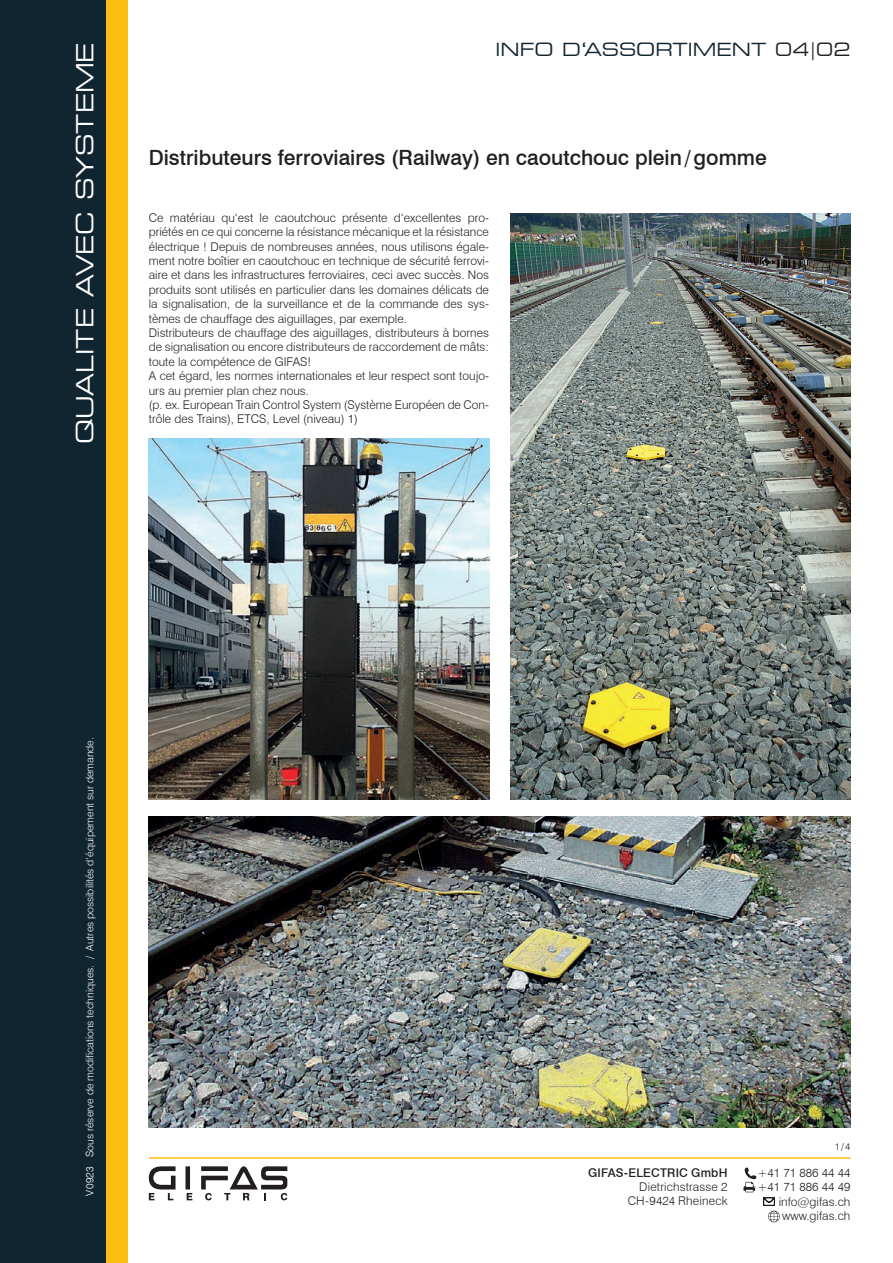
<style>
.page{position:relative;width:893px;height:1263px;background:#fff}
.page>*{position:absolute;margin:0;border:0;box-sizing:border-box;transform-origin:0 0}
.t1{font:expanded 23.55px "Square 721 BT";color:#fff}
.t2{font:500 21px "Swiss 721 BT";color:#231f20}
.t3{font:expanded 18px "Square 721 BT";color:#112530}
.t4{font:300 12px/14.4px "Swiss 721 BT";color:#231f20;text-align:right}
.t5{font:500 12px "Swiss 721 BT";letter-spacing:.015em;color:#231f20}
.t6{font:300 10.5px "Swiss 721 BT";color:#fff}
.t7{font:300 9.75px "Swiss 721 BT";color:#231f20}
.s1{color:#231f20}
</style>
<div class="page">
<div style="left:0;top:0;width:106px;height:1263px;background:#112530"></div>
<div style="left:106px;top:0;width:22px;height:1263px;background:#fdbe12"></div>
<div style="left:185px;top:1166px;width:5px;height:23px;background:#231f20"></div>
<svg style="left:149px;top:1166px;width:27px;height:34px"></svg>
<svg style="left:187px;top:1193px;width:5px;height:7px"></svg>
<svg style="left:201px;top:1166px;width:86px;height:34px"></svg>
<hr style="left:149px;top:1157px;width:701px;height:2px;background:#fdbe12">
<img style="left:510px;top:214px;width:340px;height:585px">
<img style="left:149px;top:816px;width:701px;height:311px">
<img style="left:149px;top:438px;width:340px;height:361px">
<svg style="left:743px;top:1167px;width:13px;height:25px"></svg>
<svg style="left:763px;top:1197px;width:17px;height:25px"></svg>
<h1 class="t1" style="left:71px;top:444px;width:403px;rotate:-90deg">QUALITE AVEC SYSTEME</h1>
<h3 class="t3" style="left:495px;top:39px;width:356px">INFO D‘ASSORTIMENT <span class="s1">04|02</span></h3>
<h2 class="t2" style="left:149px;top:145px;width:619px">Distributeurs ferroviaires (Railway) en caoutchouc plein/gomme</h2>
<p class="t4" style="left:149px;top:210px;width:342px;text-align:left">Ce matériau qu‘est le caoutchouc présente d‘excellentes pro&shy;priétés en ce qui concerne la résistance mécanique et la résistance électrique ! Depuis de nombreuses années, nous utilisons égale&shy;ment notre boîtier en caoutchouc en technique de sécurité ferrovi&shy;aire et dans les infrastructures ferroviaires, ceci avec succès. Nos produits sont utilisés en particulier dans les domaines délicats de la signalisation, de la surveillance et de la commande des sys&shy;tèmes de chauffage des aiguillages, par exemple.<br>Distributeurs de chauffage des aiguillages, distributeurs à bornes de signalisation ou encore distributeurs de raccordement de mâts: toute la compétence de GIFAS!<br>A cet égard, les normes internationales et leur respect sont toujo&shy;urs au premier plan chez nous.<br>(p. ex. European Train Control System (Système Européen de Con&shy;trôle des Trains), ETCS, Level (niveau) 1)</p>
<p class="t6" style="left:83px;top:1157px;width:421px;rotate:-90deg">Sous réserve de modifications techniques. / Autres possibilités d‘équipement sur demande.</p>
<p class="t6" style="left:83px;top:1196px;width:31px;rotate:-90deg">V0923</p>
<p class="t5" style="left:588px;top:1165px;width:141px">GIFAS-ELECTRIC GmbH</p>
<p class="t4" style="left:628px;top:1179px;width:101px">Dietrichstrasse 2<br>CH-9424 Rheineck</p>
<p class="t7" style="left:835px;top:1140px;width:17px">1/4</p>
<p class="t4" style="left:757px;top:1165px;width:95px">+41 71 886 44 44 +41 71 886 44 49 info@gifas.ch www.gifas.ch</p>
</div>
